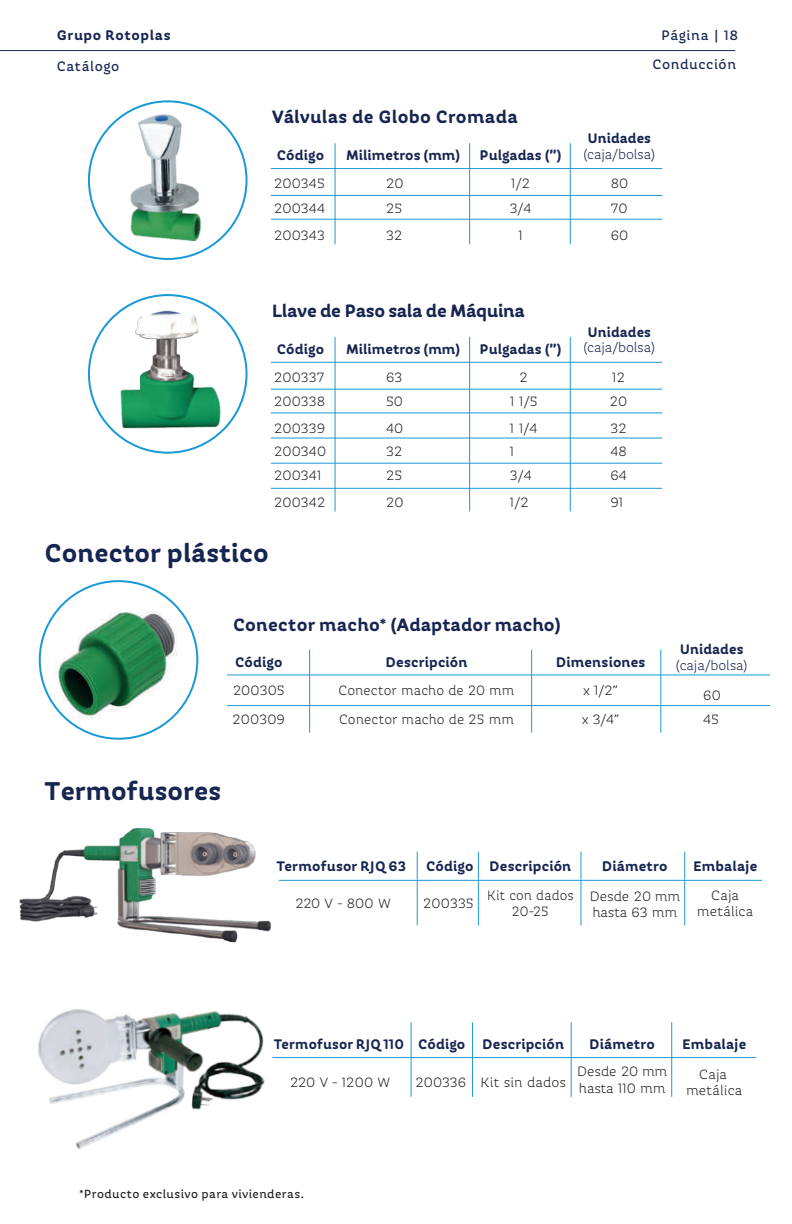
<style>
.page{position:relative;width:792px;height:1224px;background:#fff}
.page>*{position:absolute;margin:0;border:0;box-sizing:border-box;transform-origin:0 0}
.t1{font:700 26px "Rotoplas";color:#172651}
.t2{font:700 18px "Rotoplas";color:#172651}
.t3{font:700 18px "Rotoplas";letter-spacing:-.02em;color:#172651}
.t4{font:700 18px "Rotoplas";letter-spacing:.02em;color:#172651}
.t5{font:300 14px/16px "Rotoplas";letter-spacing:.005em;color:#231f20;text-align:center}
.t6{font:700 14px "Rotoplas";letter-spacing:.01em;color:#172651}
.t7{font:300 14px "Rotoplas";letter-spacing:-.01em;color:#172651}
.t8{font:14px/29.2px "Rotoplas";letter-spacing:.04em;color:#172651;text-align:right}
.t9{font:300 14px/16.8px "Rotoplas";letter-spacing:-.015em;color:#231f20}
.t10{font:300 14px/16px "Rotoplas";letter-spacing:.005em;color:#231f20;text-align:center;scale:.96 1}
.t11{font:700 14px "Rotoplas";letter-spacing:.05em;color:#172651}
.t12{font:12px "Rotoplas";letter-spacing:.035em;color:#231f20}
</style>
<div class="page">
<img style="left:40px;top:581px;width:157px;height:158px;border-radius:79px">
<img style="left:19px;top:828px;width:268px;height:115px">
<img style="left:38px;top:1009px;width:236px;height:140px">
<hr style="left:411px;top:1022px;width:1px;height:75px;background:#1d99d6">
<svg style="left:417px;top:852px;width:1px;height:28px"></svg>
<svg style="left:478px;top:852px;width:1px;height:28px"></svg>
<svg style="left:581px;top:852px;width:1px;height:28px"></svg>
<svg style="left:684px;top:852px;width:1px;height:28px"></svg>
<hr style="left:417px;top:880px;width:1px;height:45px;background:#1d99d6">
<hr style="left:478px;top:880px;width:1px;height:45px;background:#1d99d6">
<hr style="left:581px;top:880px;width:1px;height:45px;background:#1d99d6">
<hr style="left:684px;top:880px;width:1px;height:45px;background:#1d99d6">
<hr style="left:279px;top:880px;width:483px;height:1px;background:#1d99d6">
<hr style="left:272px;top:1057px;width:484px;height:1px;background:#1d99d6">
<hr style="left:472px;top:1022px;width:1px;height:75px;background:#1d99d6">
<hr style="left:571px;top:1022px;width:1px;height:75px;background:#1d99d6">
<hr style="left:671px;top:1022px;width:1px;height:75px;background:#1d99d6">
<hr style="left:271px;top:168px;width:391px;height:1px;background:#1d99d6">
<hr style="left:271px;top:219px;width:391px;height:1px;background:#1d99d6">
<hr style="left:271px;top:195px;width:391px;height:1px;background:#1d99d6">
<hr style="left:0;top:50px;width:735px;height:1px;background:#172651">
<hr style="left:335px;top:143px;width:1px;height:101px;background:#1d99d6">
<hr style="left:469px;top:143px;width:1px;height:101px;background:#1d99d6">
<hr style="left:570px;top:143px;width:1px;height:101px;background:#1d99d6">
<hr style="left:227px;top:675px;width:543px;height:1px;background:#1d99d6">
<hr style="left:227px;top:705px;width:543px;height:1px;background:#1d99d6">
<hr style="left:309px;top:650px;width:1px;height:83px;background:#1d99d6">
<hr style="left:531px;top:650px;width:1px;height:83px;background:#1d99d6">
<hr style="left:660px;top:650px;width:1px;height:83px;background:#1d99d6">
<hr style="left:271px;top:362px;width:391px;height:1px;background:#1d99d6">
<hr style="left:271px;top:413px;width:391px;height:1px;background:#1d99d6">
<hr style="left:271px;top:438px;width:391px;height:1px;background:#1d99d6">
<hr style="left:271px;top:463px;width:391px;height:1px;background:#1d99d6">
<hr style="left:271px;top:488px;width:391px;height:1px;background:#1d99d6">
<hr style="left:271px;top:389px;width:391px;height:1px;background:#1d99d6">
<hr style="left:335px;top:337px;width:1px;height:174px;background:#1d99d6">
<hr style="left:469px;top:337px;width:1px;height:174px;background:#1d99d6">
<hr style="left:570px;top:337px;width:1px;height:174px;background:#1d99d6">
<img style="left:105px;top:303px;width:137px;height:137px">
<img style="left:87px;top:100px;width:161px;height:160px">
<p class="t11" style="left:57px;top:27px;width:116px">Grupo Rotoplas</p>
<p class="t8" style="left:57px;top:51px;width:64px">Catálogo</p>
<p class="t8" style="left:652px;top:20px;width:87px">Página | 18<br>Conducción</p>
<p class="t4" style="left:272px;top:106px;width:248px">Válvulas de Globo Cromada</p>
<p class="t6" style="left:277px;top:147px;width:49px">Código</p>
<p class="t6" style="left:346px;top:147px;width:116px">Milimetros (mm)</p>
<p class="t6" style="left:480px;top:147px;width:84px">Pulgadas (”)</p>
<p class="t5" style="left:274px;top:176px;width:52px">200345</p>
<p class="t5" style="left:386px;top:176px;width:19px">20</p>
<p class="t5" style="left:511px;top:176px;width:20px">1/2</p>
<p class="t5" style="left:611px;top:176px;width:19px">80</p>
<p class="t5" style="left:274px;top:200px;width:52px">200344</p>
<p class="t5" style="left:386px;top:200px;width:17px">25</p>
<p class="t5" style="left:510px;top:200px;width:23px">3/4</p>
<p class="t5" style="left:611px;top:200px;width:18px">70</p>
<p class="t5" style="left:274px;top:227px;width:52px">200343</p>
<p class="t5" style="left:386px;top:227px;width:18px">32</p>
<p class="t5" style="left:518px;top:227px;width:6px">1</p>
<p class="t5" style="left:611px;top:227px;width:19px">60</p>
<p class="t6" style="left:587px;top:130px;width:65px">Unidades</p>
<p class="t7" style="left:583px;top:146px;width:73px">(caja/bolsa)</p>
<p class="t3" style="left:272px;top:300px;width:255px">Llave de Paso sala de Máquina</p>
<p class="t6" style="left:277px;top:341px;width:49px">Código</p>
<p class="t6" style="left:346px;top:341px;width:116px">Milimetros (mm)</p>
<p class="t6" style="left:480px;top:341px;width:84px">Pulgadas (”)</p>
<p class="t5" style="left:274px;top:370px;width:52px">200337</p>
<p class="t5" style="left:386px;top:370px;width:18px">63</p>
<p class="t5" style="left:520px;top:370px;width:10px">2</p>
<p class="t5" style="left:612px;top:370px;width:14px">12</p>
<p class="t5" style="left:274px;top:394px;width:53px">200338</p>
<p class="t5" style="left:386px;top:394px;width:18px">50</p>
<p class="t5" style="left:510px;top:394px;width:29px">1 1/5</p>
<p class="t5" style="left:610px;top:394px;width:19px">20</p>
<p class="t5" style="left:274px;top:421px;width:53px">200339</p>
<p class="t5" style="left:386px;top:421px;width:19px">40</p>
<p class="t5" style="left:510px;top:421px;width:29px">1 1/4</p>
<p class="t5" style="left:611px;top:421px;width:18px">32</p>
<p class="t5" style="left:274px;top:443px;width:53px">200340</p>
<p class="t5" style="left:386px;top:443px;width:18px">32</p>
<p class="t5" style="left:510px;top:443px;width:6px">1</p>
<p class="t5" style="left:611px;top:443px;width:18px">48</p>
<p class="t5" style="left:274px;top:467px;width:48px">200341</p>
<p class="t5" style="left:386px;top:467px;width:17px">25</p>
<p class="t5" style="left:510px;top:467px;width:23px">3/4</p>
<p class="t5" style="left:611px;top:467px;width:18px">64</p>
<p class="t5" style="left:274px;top:495px;width:53px">200342</p>
<p class="t5" style="left:386px;top:495px;width:19px">20</p>
<p class="t5" style="left:510px;top:495px;width:20px">1/2</p>
<p class="t5" style="left:611px;top:495px;width:14px">91</p>
<p class="t6" style="left:587px;top:324px;width:65px">Unidades</p>
<p class="t7" style="left:583px;top:340px;width:73px">(caja/bolsa)</p>
<h1 class="t1" style="left:45px;top:538px;width:225px">Conector plástico</h1>
<p class="t2" style="left:233px;top:615px;width:329px">Conector macho* (Adaptador macho)</p>
<p class="t6" style="left:235px;top:654px;width:49px">Código</p>
<p class="t6" style="left:386px;top:654px;width:84px">Descripción</p>
<p class="t6" style="left:556px;top:654px;width:91px">Dimensiones</p>
<p class="t5" style="left:233px;top:683px;width:53px">200305</p>
<p class="t5" style="left:339px;top:683px;width:177px">Conector macho de 20 mm</p>
<p class="t5" style="left:583px;top:683px;width:37px">x 1/2”</p>
<p class="t5" style="left:233px;top:711px;width:54px">200309</p>
<p class="t5" style="left:339px;top:711px;width:176px">Conector macho de 25 mm</p>
<p class="t5" style="left:582px;top:711px;width:39px">x 3/4”</p>
<h1 class="t1" style="left:45px;top:776px;width:178px">Termofusores</h1>
<p class="t6" style="left:680px;top:641px;width:65px">Unidades</p>
<p class="t7" style="left:676px;top:657px;width:73px">(caja/bolsa)</p>
<p class="t5" style="left:703px;top:683px;width:19px;line-height:24.2px;text-align:left">60<br>45</p>
<p class="t6" style="left:277px;top:858px;width:131px">Termofusor RJQ 63</p>
<p class="t6" style="left:426px;top:858px;width:147px">Código Descripción</p>
<p class="t6" style="left:602px;top:858px;width:67px">Diámetro</p>
<p class="t6" style="left:693px;top:858px;width:66px">Embalaje</p>
<p class="t5" style="left:295px;top:896px;width:97px">220 V - 800 W</p>
<p class="t5" style="left:423px;top:896px;width:52px">200335</p>
<p class="t10" style="left:487px;top:888px;width:92px">Kit con dados<br>20-25</p>
<p class="t9" style="left:590px;top:888px;width:92px">Desde 20 mm hasta 63 mm</p>
<p class="t5" style="left:697px;top:888px;width:58px">Caja metálica</p>
<p class="t6" style="left:274px;top:1036px;width:292px">Termofusor RJQ 110 Código Descripción</p>
<p class="t6" style="left:589px;top:1036px;width:67px">Diámetro</p>
<p class="t6" style="left:682px;top:1036px;width:66px">Embalaje</p>
<p class="t5" style="left:290px;top:1074px;width:102px">220 V - 1200 W</p>
<p class="t5" style="left:416px;top:1074px;width:152px">200336 Kit sin dados</p>
<p class="t5" style="left:686px;top:1066px;width:58px">Caja metálica</p>
<p class="t5" style="left:577px;top:1063px;width:92px;line-height:16.8px;text-align:left">Desde 20 mm hasta 110 mm</p>
<p class="t12" style="left:79px;top:1187px;width:226px">*Producto exclusivo para vivienderas.</p>
</div>
